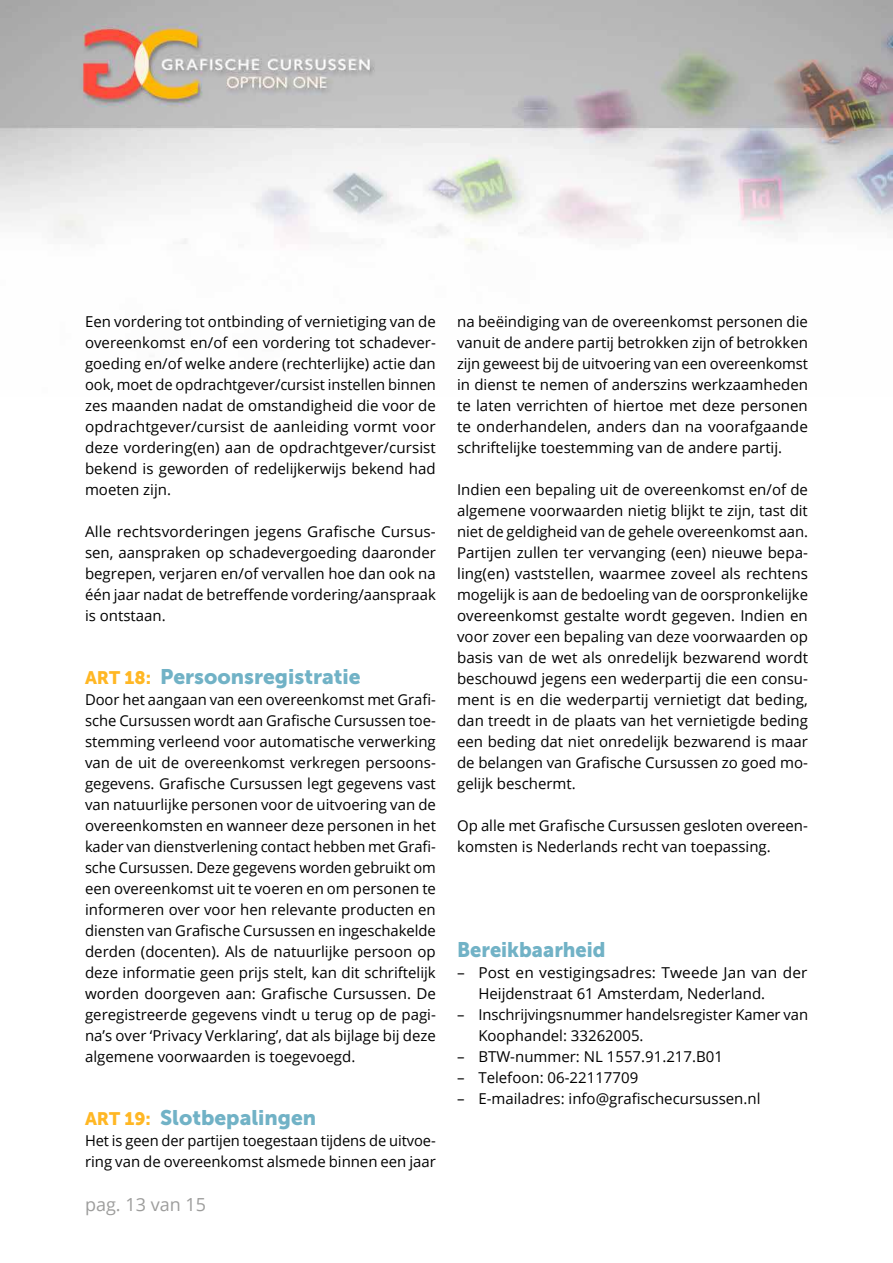
<style>
.page{position:relative;width:893px;height:1263px;background:#fff}
.page>*{position:absolute;margin:0;border:0;box-sizing:border-box;transform-origin:0 0}
.t1{font:21px "Museo Sans 900";color:#71b2c6}
.t2{font:21px "Museo Sans 900";color:#71b2c6;scale:.95 1}
.t3{font:18px "Open Sans";color:#9d9d9c}
.t4{font:15px/21px "Open Sans";color:#000;text-align:justify}
.s1{font-size:18px;color:#ffb724}
</style>
<div class="page">
<img style="left:0;top:0;width:893px;height:250px">
<p class="t4" style="left:85px;top:311px;width:352px">Een vordering tot ontbinding of vernietiging van de overeenkomst en/of een vordering tot schadever&shy;goeding en/of welke andere (rechterlijke) actie dan ook, moet de opdrachtgever/cursist instellen binnen zes maanden nadat de omstandigheid die voor de opdrachtgever/cursist de aanleiding vormt voor deze vordering(en) aan de opdrachtgever/cursist bekend is geworden of redelijkerwijs bekend had moeten zijn.</p>
<p class="t4" style="left:85px;top:521px;width:352px">Alle rechtsvorderingen jegens Grafische Cursus&shy;sen, aanspraken op schadevergoeding daaronder begrepen, verjaren en/of vervallen hoe dan ook na één jaar nadat de betreffende vordering/aanspraak is ontstaan.</p>
<h1 class="t1" style="left:85px;top:665px;width:277px"><span class="s1">Art 18:</span> Persoonsregistratie</h1>
<p class="t4" style="left:85px;top:689px;width:352px">Door het aangaan van een overeenkomst met Grafi&shy;sche Cursussen wordt aan Grafische Cursussen toe&shy;stemming verleend voor automatische verwerking van de uit de overeenkomst verkregen persoons&shy;gegevens. Grafische Cursussen legt gegevens vast van natuurlijke personen voor de uitvoering van de overeenkomsten en wanneer deze personen in het kader van dienstverlening contact hebben met Grafi&shy;sche Cursussen. Deze gegevens worden gebruikt om een overeenkomst uit te voeren en om personen te informeren over voor hen relevante producten en diensten van Grafische Cursussen en ingeschakelde derden (docenten). Als de natuurlijke persoon op deze informatie geen prijs stelt, kan dit schriftelijk worden doorgeven aan: Grafische Cursussen. De geregistreerde gegevens vindt u terug op de pagi&shy;na’s over ‘Privacy Verklaring’, dat als bijlage bij deze algemene voorwaarden is toegevoegd.</p>
<h1 class="t1" style="left:85px;top:1106px;width:233px"><span class="s1">Art 19:</span> Slotbepalingen</h1>
<p class="t4" style="left:85px;top:1130px;width:352px">Het is geen der partijen toegestaan tijdens de uitvoe&shy;ring van de overeenkomst alsmede binnen een jaar</p>
<p class="t3" style="left:85px;top:1192px;width:122px">pag. 13 van 15</p>
<p class="t4" style="left:457px;top:311px;width:352px">na beëindiging van de overeenkomst personen die vanuit de andere partij betrokken zijn of betrokken zijn geweest bij de uitvoering van een overeenkomst in dienst te nemen of anderszins werkzaamheden te laten verrichten of hiertoe met deze personen te onderhandelen, anders dan na voorafgaande schriftelijke toestemming van de andere partij.</p>
<p class="t4" style="left:457px;top:479px;width:352px">Indien een bepaling uit de overeenkomst en/of de algemene voorwaarden nietig blijkt te zijn, tast dit niet de geldigheid van de gehele overeenkomst aan.<br>Partijen zullen ter vervanging (een) nieuwe bepa&shy;ling(en) vaststellen, waarmee zoveel als rechtens mogelijk is aan de bedoeling van de oorspronkelijke overeenkomst gestalte wordt gegeven. Indien en voor zover een bepaling van deze voorwaarden op basis van de wet als onredelijk bezwarend wordt beschouwd jegens een wederpartij die een consu&shy;ment is en die wederpartij vernietigt dat beding, dan treedt in de plaats van het vernietigde beding een beding dat niet onredelijk bezwarend is maar de belangen van Grafische Cursussen zo goed mo&shy;gelijk beschermt.</p>
<p class="t4" style="left:457px;top:815px;width:352px">Op alle met Grafische Cursussen gesloten overeen&shy;komsten is Nederlands recht van toepassing.</p>
<h1 class="t2" style="left:457px;top:938px;width:158px">Bereikbaarheid</h1>
<p class="t4" style="left:478px;top:962px;width:331px;text-indent:-21px">– Post en vestigingsadres: Tweede Jan van der<br>Heijdenstraat 61 Amsterdam, Nederland.</p>
<p class="t4" style="left:478px;top:1004px;width:331px;text-indent:-21px">– Inschrijvingsnummer handelsregister Kamer van<br>Koophandel: 33262005.</p>
<p class="t4" style="left:457px;top:1046px;width:267px">– BTW-nummer: NL 1557.91.217.B01</p>
<p class="t4" style="left:457px;top:1067px;width:183px">– Telefoon: 06-22117709</p>
<p class="t4" style="left:457px;top:1088px;width:305px">– E-mailadres: info@grafischecursussen.nl</p>
</div>
